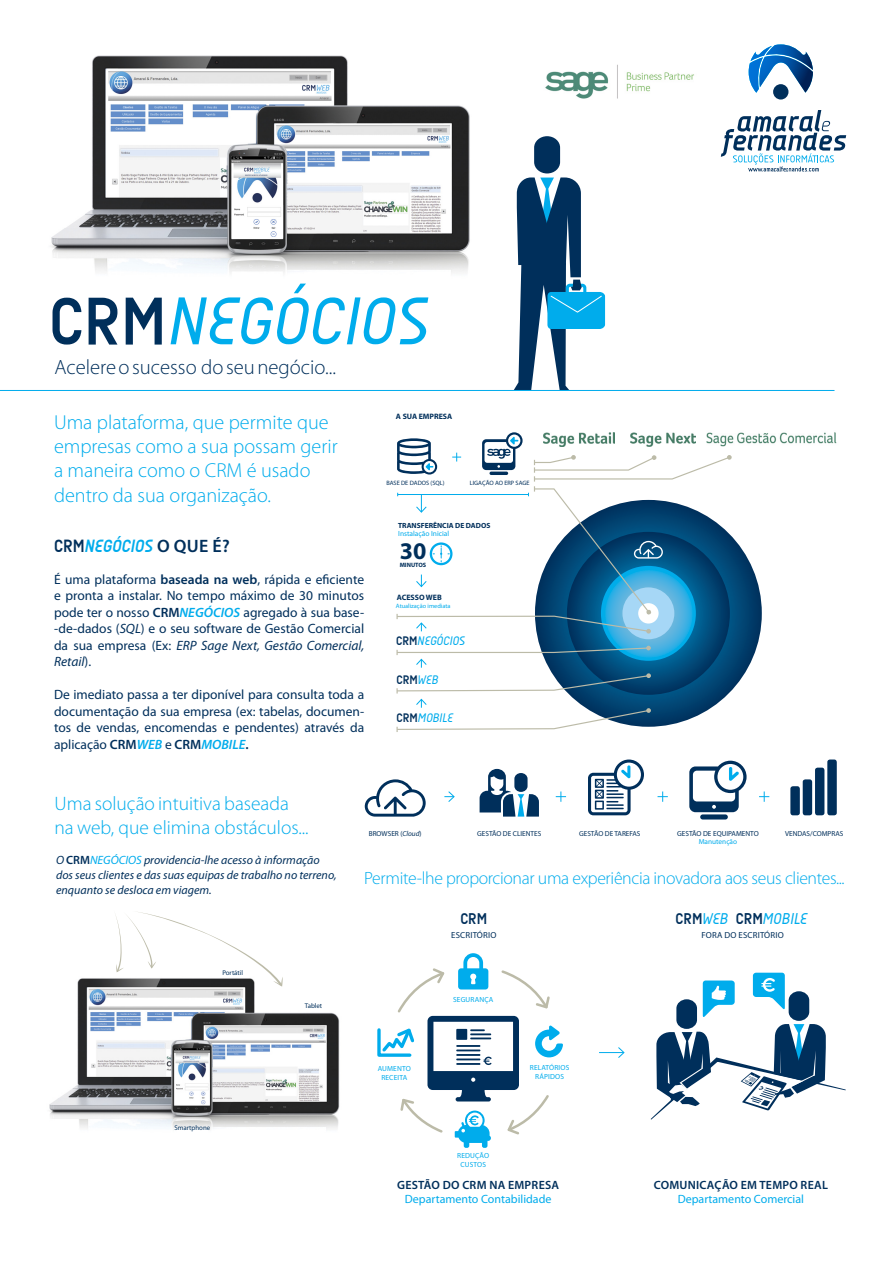
<style>
.page{position:relative;width:893px;height:1263px;background:#fff}
.page>*{position:absolute;margin:0;border:0;box-sizing:border-box;transform-origin:0 0}
.t1{font:italic 68.7px "A Udimat";color:#00acec}
.t2{font:700 24px "Myriad Pro";color:#002f5b}
.t3{font:300 20.7px "Myriad Pro";color:#002f5b}
.t4{font:300 20.25px/24.3px "Myriad Pro";color:#00acec}
.t5{font:300 19.5px/23.4px "Myriad Pro";color:#00acec}
.t6{font:italic 700 18px "A Udimat";color:#00acec}
.t7{font:300 17.7px "Myriad Pro";letter-spacing:-.02em;color:#00acec}
.t8{font:italic 15.9px "A Udimat";color:#00acec}
.t9{font:700 15.75px "A Udimat";color:#002f5b}
.t10{font:13.5px/16.5px "Myriad Pro";color:#002f5b;text-align:justify}
.t11{font:italic 12.6px "A Udimat";color:#00acec}
.t12{font:700 12.6px "A Udimat";color:#002f5b}
.t13{font:italic 12px/15px "Myriad Pro";color:#002f5b}
.t14{font:12px "Myriad Pro";color:#00acec}
.t15{font:600 12px "Myriad Pro";letter-spacing:.02em;color:#002f5b}
.t16{font:8.7px "Myriad Pro";letter-spacing:.02em;color:#002f5b}
.t17{font:700 7.8px "Myriad Pro";color:#002f5b}
.t18{font:700 7.5px "Myriad Pro";color:#002f5b}
.t19{font:7.5px "Myriad Pro";color:#00acec}
.t20{font:7.35px/8.9px "Myriad Pro";letter-spacing:.02em;color:#00acec}
.t21{font:7.35px "Myriad Pro";color:#002f5b}
.t22{font:7.2px "Myriad Pro";color:#002f5b}
.t23{font:6.9px "Myriad Pro";color:#002f5b}
.t24{font:6.3px "Myriad Pro";color:#002f5b}
.t25{font:6.3px "Myriad Pro";color:#00acec}
.t26{font:700 6.3px "Myriad Pro";color:#002f5b}
.s1{font-weight:700;font-style:normal;color:#002f5b}
.s2{font-style:normal;color:#002f5b}
.s3{font-family:"Myriad Pro";font-weight:600;font-style:normal;color:#002f5b}
.s4{font-weight:600}
.s5{font-weight:600;font-style:italic;color:#00acec}
.s6{font-style:italic}
.s7{font-weight:400;font-style:italic;color:#00acec}
.s8{font-weight:600;font-style:normal}
.s9{color:#00acec}
.s10{font-weight:700;font-style:normal;font-size:15.75px;color:#002f5b}
.s11{font-size:15.75px}
</style>
<div class="page">
<img style="left:49px;top:978px;width:291px;height:151px">
<svg style="left:114px;top:912px;width:169px;height:93px"></svg>
<img style="left:51px;top:55px;width:419px;height:218px">
<svg style="left:514px;top:136px;width:91px;height:254px"></svg>
<hr style="left:0;top:390px;width:834px;height:1px;background:#00acec">
<svg style="left:599px;top:1047px;width:26px;height:11px"></svg>
<svg style="left:753px;top:973px;width:32px;height:37px"></svg>
<div style="left:789px;top:991px;width:20px;height:30px;background:#002f5b;border-radius:10px"></div>
<div style="left:676px;top:999px;width:21px;height:30px;background:#002f5b;border-radius:10px"></div>
<svg style="left:703px;top:980px;width:32px;height:37px"></svg>
<svg style="left:377px;top:953px;width:186px;height:195px"></svg>
<svg style="left:651px;top:1024px;width:195px;height:95px"></svg>
<svg style="left:480px;top:769px;width:59px;height:48px"></svg>
<svg style="left:588px;top:759px;width:56px;height:56px"></svg>
<svg style="left:365px;top:779px;width:61px;height:38px"></svg>
<div style="left:790px;top:786px;width:10px;height:29px;background:#002f5b;border-radius:3px"></div>
<div style="left:803px;top:779px;width:9px;height:36px;background:#002f5b;border-radius:3px"></div>
<div style="left:815px;top:768px;width:9px;height:47px;background:#002f5b;border-radius:3px"></div>
<div style="left:827px;top:759px;width:10px;height:56px;background:#002f5b;border-radius:3px"></div>
<svg style="left:556px;top:791px;width:10px;height:11px"></svg>
<svg style="left:657px;top:791px;width:11px;height:11px"></svg>
<svg style="left:759px;top:791px;width:10px;height:11px"></svg>
<svg style="left:444px;top:791px;width:11px;height:11px"></svg>
<div style="left:700px;top:814px;width:28px;height:5px;background:#002f5b;border-radius:3px"></div>
<svg style="left:689px;top:761px;width:58px;height:51px"></svg>
<div style="left:773px;top:84px;width:15px;height:16px;background:#002f5b;border-radius:50%"></div>
<svg style="left:749px;top:44px;width:64px;height:49px"></svg>
<svg style="left:721px;top:110px;width:125px;height:61px"></svg>
<img style="left:545px;top:64px;width:149px;height:35px">
<svg style="left:535px;top:500px;width:227px;height:227px;background:#034270"></svg>
<svg style="left:567px;top:532px;width:163px;height:163px;background:#004978"></svg>
<svg style="left:601px;top:566px;width:95px;height:95px"></svg>
<div style="left:622px;top:587px;width:52px;height:52px;background:#a6d7f6;border-radius:50%"></div>
<svg style="left:396px;top:646px;width:255px;height:86px"></svg>
<svg style="left:396px;top:432px;width:336px;height:201px"></svg>
<img style="left:707px;top:432px;width:130px;height:14px">
<img style="left:630px;top:432px;width:65px;height:15px">
<img style="left:543px;top:432px;width:72px;height:14px">
<h1 class="t1" style="left:49px;top:282px;width:382px"><span class="s1">CRM</span>NEGÓCIOS</h1>
<h3 class="t3" style="left:55px;top:356px;width:283px">Acelere o sucesso do seu negócio...</h3>
<h3 class="t4" style="left:54px;top:410px;width:285px">Uma plataforma, que permite que empresas como a sua possam gerir a maneira como o CRM é usado dentro da sua organização.</h3>
<h3 class="t6" style="left:54px;top:536px;width:177px"><span class="s2">CRM</span>NEGÓCIOS <span class="s3">O QUE É?</span></h3>
<p class="t10" style="left:54px;top:571px;width:312px">É uma plataforma <span class="s4">BASEADA NA WEB</span>, rápida e eficiente e pronta a instalar. No tempo máximo de 30 minutos pode ter o nosso <span class="s4">CRM</span><span class="s5">NEGÓCIOS</span> agregado à sua base--de-dados (<span class="s6">SQL</span>) e o seu software de Gestão Comercial da sua empresa (Ex: <span class="s6">ERP Sage Next, Gestão Comercial, Retail</span>).</p>
<p class="t10" style="left:54px;top:686px;width:312px">De imediato passa a ter diponível para consulta toda a documentação da sua empresa (ex: tabelas, documen&shy;tos de vendas, encomendas e pendentes) através da aplicação <span class="s4">CRM</span><span class="s5">WEB</span> e <span class="s4">CRM</span><span class="s5">MOBILE</span><span class="s4">.</span></p>
<p class="t17" style="left:396px;top:412px;width:58px">A SUA EMPRESA</p>
<p class="t24" style="left:386px;top:479px;width:60px">BASE DE DADOS (SQL)</p>
<p class="t24" style="left:470px;top:479px;width:61px">LIGAÇÃO AO ERP SAGE</p>
<p class="t18" style="left:398px;top:521px;width:94px">TRANSFERÊNCIA DE DADOS</p>
<p class="t19" style="left:398px;top:529px;width:53px">Instalação Inicial</p>
<h2 class="t2" style="left:400px;top:538px;width:28px">30</h2>
<p class="t26" style="left:400px;top:561px;width:28px">MINUTOS</p>
<p class="t17" style="left:397px;top:593px;width:47px">ACESSO WEB</p>
<p class="t25" style="left:396px;top:602px;width:56px">Atualização imediata</p>
<p class="t11" style="left:396px;top:634px;width:71px"><span class="s1">CRM</span>NEGÓCIOS</p>
<p class="t12" style="left:396px;top:672px;width:43px">CRM<span class="s7">WEB</span></p>
<p class="t11" style="left:396px;top:711px;width:58px"><span class="s1">CRM</span>MOBILE</p>
<h3 class="t5" style="left:55px;top:792px;width:256px">Uma solução intuitiva baseada na web, que elimina obstáculos...</h3>
<p class="t13" style="left:56px;top:853px;width:282px">O <span class="s8">CRM</span><span class="s9">NEGÓCIOS</span> providencia-lhe acesso à informação dos seus clientes e das suas equipas de trabalho no terreno, enquanto se desloca em viagem.</p>
<p class="t23" style="left:222px;top:969px;width:22px">Portátil</p>
<p class="t23" style="left:174px;top:1124px;width:37px">Smartphone</p>
<p class="t23" style="left:305px;top:1002px;width:19px">Tablet</p>
<p class="t22" style="left:369px;top:830px;width:54px">BROWSER (<span class="s6">Cloud</span>)</p>
<p class="t22" style="left:477px;top:830px;width:66px">GESTÃO DE CLIENTES</p>
<p class="t22" style="left:579px;top:830px;width:63px">GESTÃO DE TAREFAS</p>
<p class="t21" style="left:677px;top:829px;width:83px">GESTÃO DE EQUIPAMENTO</p>
<p class="t22" style="left:785px;top:830px;width:60px">VENDAS/COMPRAS</p>
<p class="t20" style="left:699px;top:837px;width:40px">Manutenção</p>
<h3 class="t7" style="left:364px;top:868px;width:482px">Permite-lhe proporcionar uma experiência inovadora aos seus clientes...</h3>
<p class="t9" style="left:460px;top:910px;width:28px">CRM</p>
<p class="t8" style="left:676px;top:910px;width:133px"><span class="s10">CRM</span><span class="s11">WEB</span> <span class="s1">CRM</span>MOBILE</p>
<p class="t16" style="left:451px;top:930px;width:47px">ESCRITÓRIO</p>
<p class="t16" style="left:701px;top:930px;width:84px">FORA DO ESCRITÓRIO</p>
<p class="t20" style="left:381px;top:1064px;width:18px;text-indent:-4px">aumento receita</p>
<p class="t20" style="left:453px;top:995px;width:23px">seguran</p>
<p class="t20" style="left:484px;top:995px;width:10px">ça</p>
<p class="t20" style="left:460px;top:1152px;width:29px;text-indent:-3px">redução custos</p>
<p class="t20" style="left:535px;top:1064px;width:14px;text-indent:-5px">re latórios rápidos</p>
<p class="t15" style="left:397px;top:1178px;width:74px">GESTÃO DO CRM</p>
<p class="t15" style="left:489px;top:1178px;width:71px">NA EM PRESA</p>
<p class="t14" style="left:405px;top:1193px;width:148px">Departamento Contabilidade</p>
<p class="t15" style="left:654px;top:1178px;width:176px">COMU NICAÇÃO EM TEM PO REAL</p>
<p class="t14" style="left:678px;top:1193px;width:128px">Departamento Comercial</p>
</div>
